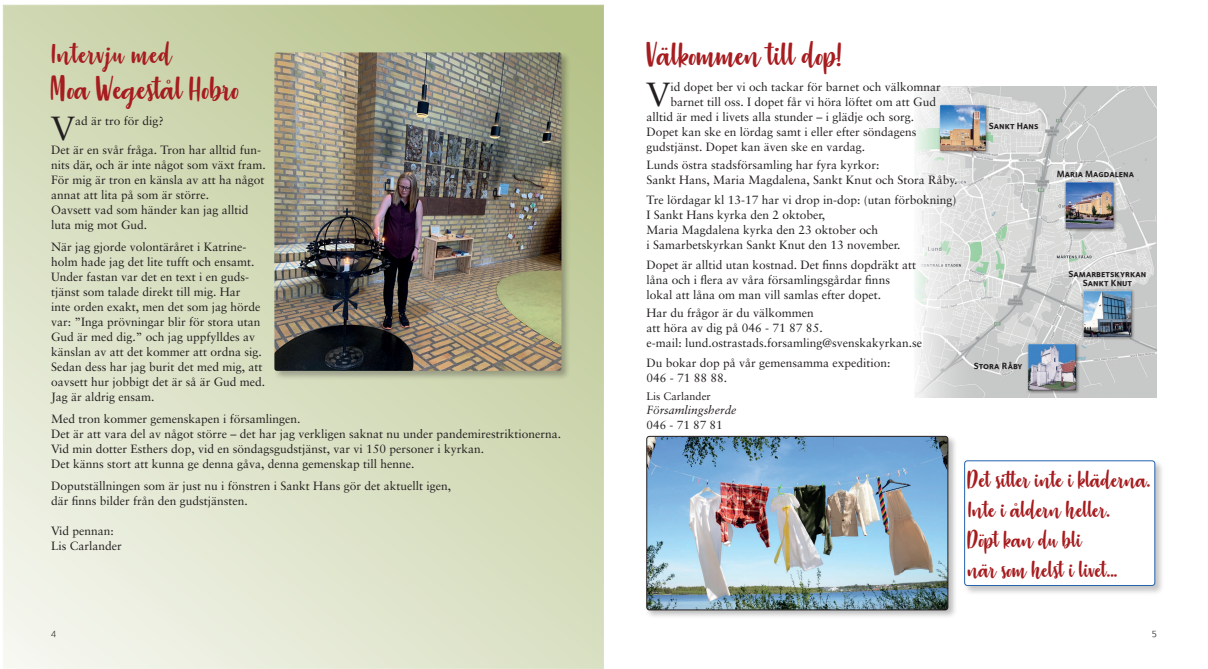
<style>
.page{position:relative;width:1208px;height:669px;background:#fff}
.page>*{position:absolute;margin:0;border:0;box-sizing:border-box;transform-origin:0 0}
.t1{font:40px "Strawberry Blossom";color:#a61c1f}
.t2{font:36px "Strawberry Blossom";letter-spacing:.02em;color:#a61c1f}
.t3{font:33.5px "Sabon LT";color:#231f20}
.t4{font:29px/30px "Strawberry Blossom";color:#a61c1f}
.t5{font:12px/15px "Sabon LT";color:#231f20}
.t6{font:italic 11.8px "Sabon LT";color:#231f20}
.t7{font:11.8px "Sabon LT";color:#231f20}
.t8{font:10.9px "Sabon LT";color:#231f20}
.t9{font:10px "Foundry Sterling Book OSF";color:#231f20}
.t10{font:9.3px/9.3px "Foundry Sterling Bold Expert";color:#231f20;text-align:center}
</style>
<div class="page">
<svg style="left:3px;top:5px;width:601px;height:664px;background:#d8dfc1"></svg>
<div style="left:273px;top:51px;width:298px;height:329px;background:#231f20;opacity:.31"></div>
<img style="left:274px;top:52px;width:287px;height:319px">
<div style="left:962px;top:459px;width:202px;height:136px;background:#231f20;opacity:.26"></div>
<div style="left:964px;top:461px;width:190px;height:124px;background:#fff;border-radius:3px"></div>
<div style="left:964px;top:460px;width:191px;height:126px;border:1px solid #2462af;border-radius:3px"></div>
<div style="left:645px;top:435px;width:312px;height:184px;background:#231f20;opacity:.3"></div>
<img style="left:648px;top:436px;width:300px;height:174px">
<div style="left:646px;top:436px;width:302px;height:174px;border:1px solid #231f20;border-radius:3px"></div>
<img style="left:914px;top:86px;width:242px;height:312px">
<div style="left:1081px;top:289px;width:54px;height:52px;background:#231f20;opacity:.45"></div>
<div style="left:1082px;top:290px;width:50px;height:48px;background:#231f20;opacity:.75"></div>
<div style="left:938px;top:103px;width:51px;height:52px;background:#231f20;opacity:.45"></div>
<div style="left:938px;top:104px;width:48px;height:47px;background:#fff;opacity:.75"></div>
<div style="left:938px;top:105px;width:48px;height:47px;background:#231f20;opacity:.75"></div>
<div style="left:1063px;top:180px;width:54px;height:52px;background:#231f20;opacity:.45"></div>
<div style="left:1065px;top:181px;width:49px;height:47px;background:#fff;opacity:.75"></div>
<div style="left:1065px;top:182px;width:49px;height:47px;background:#231f20;opacity:.75"></div>
<div style="left:1026px;top:342px;width:54px;height:52px;background:#231f20;opacity:.45"></div>
<div style="left:1027px;top:343px;width:50px;height:47px;background:#fff;opacity:.75"></div>
<div style="left:1027px;top:344px;width:50px;height:47px;background:#231f20;opacity:.75"></div>
<h2 class="t2" style="left:51px;top:36px;width:122px">Intervju med</h2>
<h1 class="t1" style="left:51px;top:69px;width:190px">Moa Wegestål Hobro</h1>
<h3 class="t3" style="left:51px;top:109px;width:26px">V</h3>
<p class="t5" style="left:75px;top:113px;width:90px">ad är tro för dig?</p>
<p class="t5" style="left:51px;top:142px;width:216px">Det är en svår fråga. Tron har alltid fun&shy;nits där, och är inte något som växt fram.<br>För mig är tron en känsla av att ha något annat att lita på som är större.<br>Oavsett vad som händer kan jag alltid luta mig mot Gud.</p>
<p class="t5" style="left:51px;top:239px;width:216px">När jag gjorde volontäråret i Katrine&shy;holm hade jag det lite tufft och ensamt.<br>Under fastan var det en text i en guds&shy;tjänst som talade direkt till mig. Har<br>inte orden exakt, men det som jag hörde var: ”Inga prövningar blir för stora utan Gud är med dig.” och jag uppfylldes av känslan av att det kommer att ordna sig.<br>Sedan dess har jag burit det med mig, att oavsett hur jobbigt det är så är Gud med.<br>Jag är aldrig ensam.</p>
<p class="t5" style="left:51px;top:411px;width:512px">Med tron kommer gemenskapen i församlingen.<br>Det är att vara del av något större – det har jag verkligen saknat nu under pandemirestriktionerna.<br>Vid min dotter Esthers dop, vid en söndagsgudstjänst, var vi 150 personer i kyrkan.<br>Det känns stort att kunna ge denna gåva, denna gemenskap till henne.</p>
<p class="t5" style="left:51px;top:478px;width:402px">Doputställningen som är just nu i fönstren i Sankt Hans gör det aktuellt igen, där finns bilder från den gudstjänsten.</p>
<p class="t5" style="left:51px;top:523px;width:72px">Vid pennan:<br>Lis Carlander</p>
<h1 class="t1" style="left:646px;top:35px;width:196px">Välkommen till dop!</h1>
<h3 class="t3" style="left:646px;top:75px;width:26px">V</h3>
<p class="t5" style="left:670px;top:80px;width:272px">id dopet ber vi och tackar för barnet och välkomnar</p>
<p class="t5" style="left:670px;top:95px;width:267px">barnet till oss. I dopet får vi höra löftet om att Gud</p>
<p class="t5" style="left:646px;top:110px;width:269px">alltid är med i livets alla stunder – i glädje och sorg.</p>
<p class="t5" style="left:646px;top:125px;width:272px">Dopet kan ske en lördag samt i eller efter söndagens</p>
<p class="t5" style="left:646px;top:140px;width:220px">gudstjänst. Dopet kan även ske en vardag.</p>
<p class="t5" style="left:646px;top:158px;width:312px">Lunds östra stadsförsamling har fyra kyrkor:<br>Sankt Hans, Maria Magdalena, Sankt Knut och Stora Råby.</p>
<p class="t5" style="left:646px;top:193px;width:311px">Tre lördagar kl 13-17 har vi drop in-dop: (utan förbokning)<br>I Sankt Hans kyrka den 2 oktober,<br>Maria Magdalena kyrka den 23 oktober och<br>i Samarbetskyrkan Sankt Knut den 13 november.</p>
<p class="t5" style="left:646px;top:258px;width:271px">Dopet är alltid utan kostnad. Det finns dopdräkt att låna och i flera av våra församlingsgårdar finns lokal att låna om man vill samlas efter dopet.</p>
<p class="t5" style="left:646px;top:306px;width:277px">Har du frågor är du välkommen<br>att höra av dig på 046 - 71 87 85.<br>e-mail: lund.ostrastads.forsamling@svenskakyrkan.se</p>
<p class="t5" style="left:646px;top:356px;width:246px">Du bokar dop på vår gemensamma expedition:<br>046 - 71 88 88.</p>
<p class="t8" style="left:646px;top:389px;width:66px">Lis Carlander</p>
<p class="t6" style="left:646px;top:403px;width:91px">Församlingsherde</p>
<p class="t7" style="left:646px;top:418px;width:78px">046 - 71 87 81</p>
<p class="t10" style="left:989px;top:121px;width:51px">Sankt Hans</p>
<p class="t10" style="left:973px;top:361px;width:50px">Stora Råby</p>
<p class="t10" style="left:1057px;top:169px;width:79px">Maria Magdalena</p>
<p class="t10" style="left:1068px;top:269px;width:79px">Samarbetskyrkan<br>Sankt Knut</p>
<h3 class="t4" style="left:968px;top:465px;width:184px">Det sitter inte i kläderna.<br>Inte i åldern heller.<br>Döpt kan du bli<br>när som helst i livet...</h3>
<p class="t9" style="left:51px;top:627px;width:6px">4</p>
<p class="t9" style="left:1152px;top:627px;width:6px">5</p>
</div>
